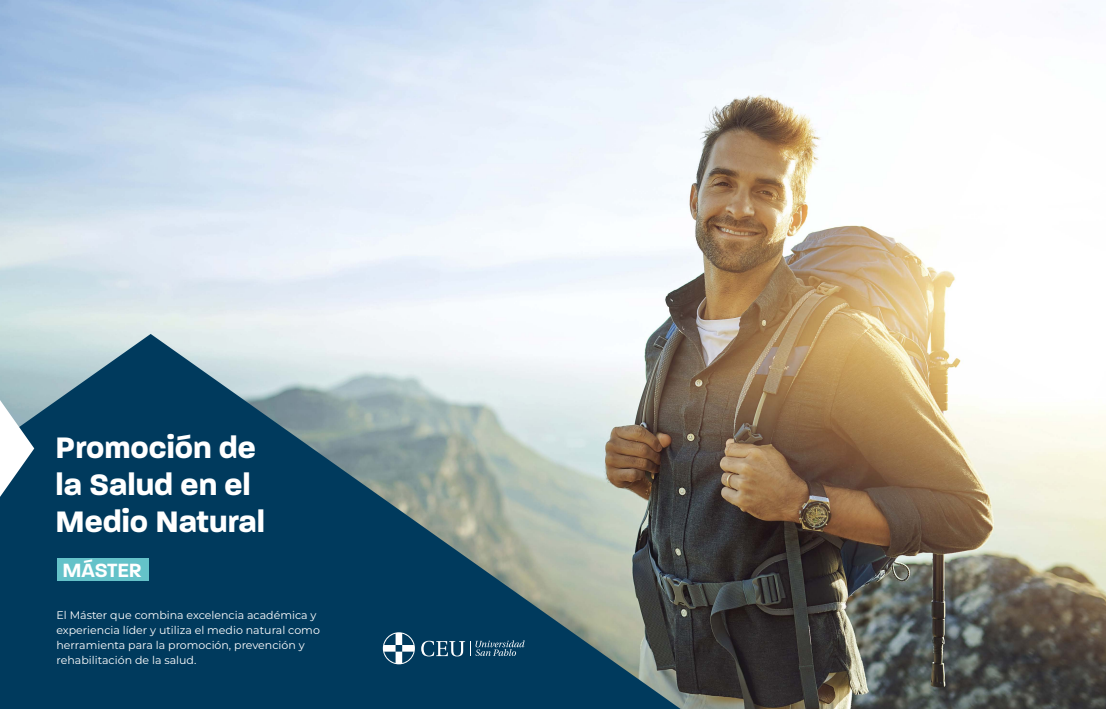
<style>
.page{position:relative;width:1106px;height:709px;background:#fff}
.page>*{position:absolute;margin:0;border:0;box-sizing:border-box;transform-origin:0 0}
.t1{font:700 32px/37px "Paralucent";color:#fff}
.t2{font:600 20.7px "Paralucent";letter-spacing:-.01em;color:#fff}
.t3{font:11px/15px "Montserrat";color:#fff}
</style>
<div class="page">
<img style="left:0;top:0;width:1106px;height:709px">
<svg style="left:0;top:334px;width:680px;height:375px;background:#4b6f81"></svg>
<svg style="left:0;top:400px;width:34px;height:97px"></svg>
<div style="left:57px;top:558px;width:92px;height:23px;background:#64c2c9"></div>
<svg style="left:421px;top:640px;width:103px;height:16px;background:#386580"></svg>
<svg style="left:383px;top:632px;width:32px;height:32px"></svg>
<h1 class="t1" style="left:56px;top:429px;width:211px">Promoción de la Salud en el<br>Medio Natural</h1>
<h2 class="t2" style="left:62px;top:557px;width:81px">MÁSTER</h2>
<p class="t3" style="left:56px;top:607px;width:265px">El Máster que combina excelencia académica y experiencia líder y utiliza el medio natural como herramienta para la promoción, prevención y rehabilitación de la salud.</p>
</div>
